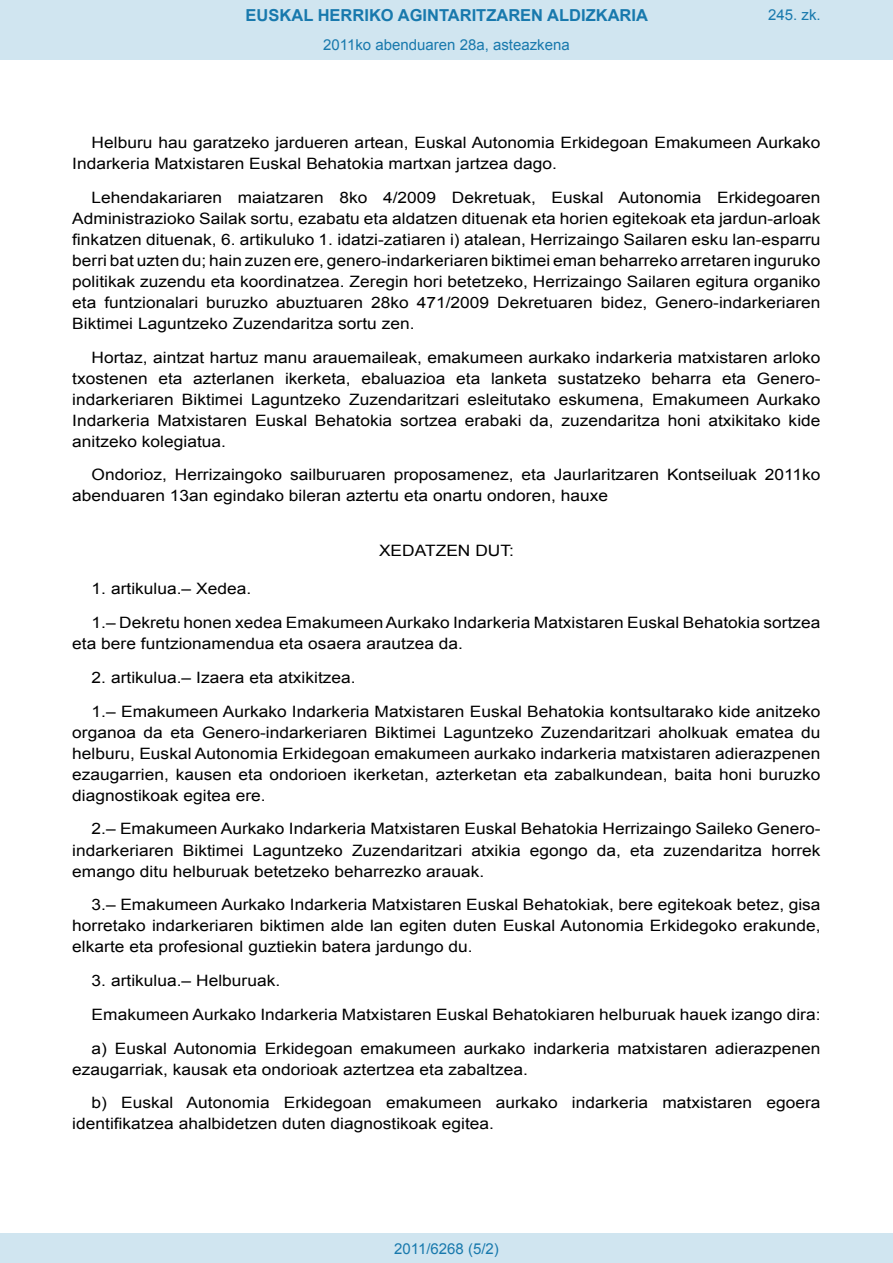
<style>
.page{position:relative;width:893px;height:1263px;background:#fff}
.page>*{position:absolute;margin:0;border:0;box-sizing:border-box;transform-origin:0 0}
.t1{font:700 16.5px "Arial";color:#1879ad}
.BOPVDetalle{font:15.6px/21px "Arial";color:#000;scale:1.11 1}
.BOPVClave{font:15.6px "Arial";color:#000;scale:1.11 1}
.Paginacion_Centro{font:15px "Arial";color:#1879ad}
</style>
<div class="page">
<div style="left:0;top:0;width:893px;height:60px;background:#d0e5f0"></div>
<div style="left:0;top:1233px;width:893px;height:30px;background:#d0e5f0"></div>
<p class="t1" style="left:246px;top:4px;width:404px">EUSKAL HERRIKO AGINTARITZAREN ALDIZKARIA</p>
<p class="Paginacion_Centro" style="left:323px;top:35px;width:248px">2011ko abenduaren 28a, asteazkena</p>
<p class="Paginacion_Centro" style="left:768px;top:5px;width:54px">245. zk.</p>
<p class="BOPVDetalle" style="left:72px;top:132px;width:676px;text-indent:19px">Helburu hau garatzeko jardueren artean, Euskal Autonomia Erkidegoan Emakumeen Aurkako<br>Indarkeria Matxistaren Euskal Behatokia martxan jartzea dago.</p>
<p class="BOPVDetalle" style="left:72px;top:187px;width:676px;text-align:justify;text-indent:19px">Lehendakariaren maiatzaren 8ko 4/2009 Dekretuak, Euskal Autonomia Erkidegoaren Administrazioko Sailak sortu, ezabatu eta aldatzen dituenak eta horien egitekoak eta jardun-arloak finkatzen dituenak, 6. artikuluko 1. idatzi-zatiaren i) atalean, Herrizaingo Sailaren esku lan-esparru berri bat uzten du; hain zuzen ere, genero-indarkeriaren biktimei eman beharreko arretaren inguruko politikak zuzendu eta koordinatzea. Zeregin hori betetzeko, Herrizaingo Sailaren egitura organiko eta funtzionalari buruzko abuztuaren 28ko 471/2009 Dekretuaren bidez, Genero-indarkeriaren Biktimei Laguntzeko Zuzendaritza sortu zen.</p>
<p class="BOPVDetalle" style="left:72px;top:347px;width:676px;text-align:justify;text-indent:19px">Hortaz, aintzat hartuz manu arauemaileak, emakumeen aurkako indarkeria matxistaren arloko txostenen eta azterlanen ikerketa, ebaluazioa eta lanketa sustatzeko beharra eta Genero&shy;indarkeriaren Biktimei Laguntzeko Zuzendaritzari esleitutako eskumena, Emakumeen Aurkako Indarkeria Matxistaren Euskal Behatokia sortzea erabaki da, zuzendaritza honi atxikitako kide anitzeko kolegiatua.</p>
<p class="BOPVDetalle" style="left:72px;top:465px;width:676px;text-indent:19px">Ondorioz, Herrizaingoko sailburuaren proposamenez, eta Jaurlaritzaren Kontseiluak 2011ko abenduaren 13an egindako bileran aztertu eta onartu ondoren, hauxe</p>
<p class="BOPVClave" style="left:379px;top:541px;width:123px">XEDATZEN DUT:</p>
<p class="BOPVDetalle" style="left:92px;top:579px;width:145px">1. artikulua.– Xedea.</p>
<p class="BOPVDetalle" style="left:72px;top:612px;width:676px;text-indent:19px">1.– Dekretu honen xedea Emakumeen Aurkako Indarkeria Matxistaren Euskal Behatokia sortzea eta bere funtzionamendua eta osaera arautzea da.</p>
<p class="BOPVDetalle" style="left:92px;top:667px;width:239px">2. artikulua.– Izaera eta atxikitzea.</p>
<p class="BOPVDetalle" style="left:72px;top:701px;width:676px;text-align:justify;text-indent:19px">1.– Emakumeen Aurkako Indarkeria Matxistaren Euskal Behatokia kontsultarako kide anitzeko organoa da eta Genero-indarkeriaren Biktimei Laguntzeko Zuzendaritzari aholkuak ematea du helburu, Euskal Autonomia Erkidegoan emakumeen aurkako indarkeria matxistaren adierazpenen ezaugarrien, kausen eta ondorioen ikerketan, azterketan eta zabalkundean, baita honi buruzko diagnostikoak egitea ere.</p>
<p class="BOPVDetalle" style="left:72px;top:819px;width:676px;text-align:justify;text-indent:19px">2.– Emakumeen Aurkako Indarkeria Matxistaren Euskal Behatokia Herrizaingo Saileko Genero&shy;indarkeriaren Biktimei Laguntzeko Zuzendaritzari atxikia egongo da, eta zuzendaritza horrek emango ditu helburuak betetzeko beharrezko arauak.</p>
<p class="BOPVDetalle" style="left:72px;top:894px;width:676px;text-align:justify;text-indent:19px">3.– Emakumeen Aurkako Indarkeria Matxistaren Euskal Behatokiak, bere egitekoak betez, gisa horretako indarkeriaren biktimen alde lan egiten duten Euskal Autonomia Erkidegoko erakunde, elkarte eta profesional guztiekin batera jardungo du.</p>
<p class="BOPVDetalle" style="left:92px;top:970px;width:171px">3. artikulua.– Helburuak.</p>
<p class="BOPVDetalle" style="left:92px;top:1004px;width:658px">Emakumeen Aurkako Indarkeria Matxistaren Euskal Behatokiaren helburuak hauek izango dira:</p>
<p class="BOPVDetalle" style="left:72px;top:1038px;width:676px;text-indent:19px">a) Euskal Autonomia Erkidegoan emakumeen aurkako indarkeria matxistaren adierazpenen ezaugarriak, kausak eta ondorioak aztertzea eta zabaltzea.</p>
<p class="BOPVDetalle" style="left:72px;top:1092px;width:676px;text-indent:19px">b) Euskal Autonomia Erkidegoan emakumeen aurkako indarkeria matxistaren egoera identifikatzea ahalbidetzen duten diagnostikoak egitea.</p>
<p class="Paginacion_Centro" style="left:394px;top:1238px;width:106px">2011/6268 (5/2)</p>
</div>
